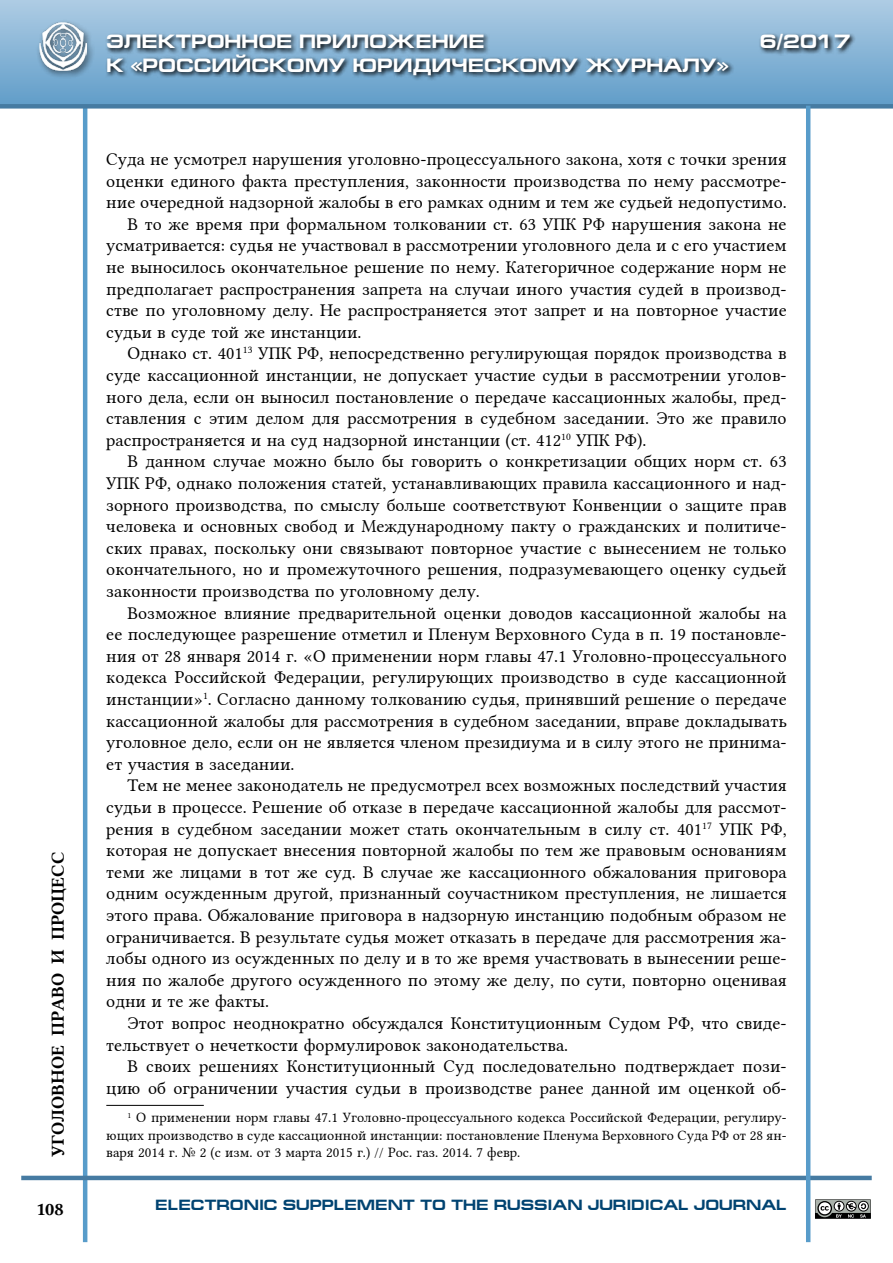
<style>
.page{position:relative;width:893px;height:1263px;background:#fff}
.page>*{position:absolute;margin:0;border:0;box-sizing:border-box;transform-origin:0 0}
.t1{font:700 19.5px "Europe Ext";color:#fff}
.t2{font:18px "Lin Libertine";color:#000}
.t3{font:18px "Lin Libertine B";color:#000}
.t4{font:700 15px "Europe Ext";color:#004371}
.t5{font:14.25px/17.1px "Lin Libertine";color:#000;text-align:justify}
</style>
<div class="page">
<div style="left:0;top:0;width:893px;height:106px;background:linear-gradient(to bottom,#aecce4,#619dc9)"></div>
<hr style="left:83px;top:106px;width:4px;height:1136px;background:#589cca">
<hr style="left:21px;top:1176px;width:851px;height:4px;background:#467ba2">
<div style="left:0;top:104px;width:893px;height:5px;background:#467ba2"></div>
<div style="left:35px;top:19px;width:60px;height:60px;background:#000;opacity:.63"></div>
<img style="left:39px;top:23px;width:48px;height:47px">
<svg style="left:105px;top:31px;width:751px;height:50px"></svg>
<hr style="left:806px;top:106px;width:4px;height:1136px;background:#589cca">
<svg style="left:815px;top:1199px;width:56px;height:20px"></svg>
<hr style="left:106px;top:1105px;width:98px;height:1px;background:#000">
<p class="t3" style="left:46px;top:1157px;width:307px;rotate:-90deg">УГОЛОВНОЕ ПРАВО И ПРОЦЕСС</p>
<p class="t3" style="left:36px;top:1197px;width:29px">108</p>
<p class="t1" style="left:106px;top:31px;width:380px">ЭЛЕКТРОННОЕ ПРИЛОЖЕНИЕ</p>
<p class="t1" style="left:760px;top:31px;width:92px">6/2017</p>
<p class="t1" style="left:106px;top:54px;width:624px">К «РОССИЙСКОМУ ЮРИДИЧЕСКОМУ ЖУРНАЛУ»</p>
<p class="t2" style="left:106px;top:145px;width:682px">Суда не усмотрел нарушения уголовно-процессуального закона, хотя с точки зрения</p>
<p class="t2" style="left:106px;top:166px;width:682px">оценки единого факта преступления, законности производства по нему рассмотре-</p>
<p class="t2" style="left:106px;top:188px;width:682px">ние очередной надзорной жалобы в его рамках одним и тем же судьей недопустимо.</p>
<p class="t2" style="left:128px;top:209px;width:661px">В то же время при формальном толковании ст. 63 УПК РФ нарушения закона не</p>
<p class="t2" style="left:106px;top:231px;width:682px">усматривается: судья не участвовал в рассмотрении уголовного дела и с его участием</p>
<p class="t2" style="left:106px;top:253px;width:682px">не выносилось окончательное решение по нему. Категоричное содержание норм не</p>
<p class="t2" style="left:106px;top:274px;width:682px">предполагает распространения запрета на случаи иного участия судей в производ-</p>
<p class="t2" style="left:106px;top:296px;width:682px">стве по уголовному делу. Не распространяется этот запрет и на повторное участие</p>
<p class="t2" style="left:106px;top:317px;width:257px">судьи в суде той же инстанции.</p>
<p class="t2" style="left:128px;top:339px;width:661px">Однако ст. 401<sup>13</sup> УПК РФ, непосредственно регулирующая порядок производства в</p>
<p class="t2" style="left:106px;top:361px;width:682px">суде кассационной инстанции, не допускает участие судьи в рассмотрении уголов-</p>
<p class="t2" style="left:106px;top:382px;width:682px">ного дела, если он выносил постановление о передаче кассационных жалобы, пред-</p>
<p class="t2" style="left:106px;top:404px;width:682px">ставления с этим делом для рассмотрения в судебном заседании. Это же правило</p>
<p class="t2" style="left:106px;top:425px;width:542px">распространяется и на суд надзорной инстанции (ст. 412<sup>10</sup> УПК РФ).</p>
<p class="t2" style="left:128px;top:447px;width:661px">В данном случае можно было бы говорить о конкретизации общих норм ст. 63</p>
<p class="t2" style="left:106px;top:469px;width:682px">УПК РФ, однако положения статей, устанавливающих правила кассационного и над-</p>
<p class="t2" style="left:106px;top:490px;width:682px">зорного производства, по смыслу больше соответствуют Конвенции о защите прав</p>
<p class="t2" style="left:106px;top:512px;width:682px">человека и основных свобод и Международному пакту о гражданских и политиче-</p>
<p class="t2" style="left:106px;top:533px;width:682px">ских правах, поскольку они связывают повторное участие с вынесением не только</p>
<p class="t2" style="left:106px;top:555px;width:682px">окончательного, но и промежуточного решения, подразумевающего оценку судьей</p>
<p class="t2" style="left:106px;top:577px;width:375px">законности производства по уголовному делу.</p>
<p class="t2" style="left:128px;top:598px;width:661px">Возможное влияние предварительной оценки доводов кассационной жалобы на</p>
<p class="t2" style="left:106px;top:620px;width:682px">ее последующее разрешение отметил и Пленум Верховного Суда в п. 19 постановле-</p>
<p class="t2" style="left:106px;top:641px;width:682px">ния от 28 января 2014 г. «О применении норм главы 47.1 Уголовно-процессуального</p>
<p class="t2" style="left:106px;top:663px;width:682px">кодекса Российской Федерации, регулирующих производство в суде кассационной</p>
<p class="t2" style="left:106px;top:685px;width:682px">инстанции»<sup>1</sup>. Согласно данному толкованию судья, принявший решение о передаче</p>
<p class="t2" style="left:106px;top:706px;width:682px">кассационной жалобы для рассмотрения в судебном заседании, вправе докладывать</p>
<p class="t2" style="left:106px;top:728px;width:682px">уголовное дело, если он не является членом президиума и в силу этого не принима-</p>
<p class="t2" style="left:106px;top:749px;width:190px">ет участия в заседании.</p>
<p class="t2" style="left:128px;top:771px;width:661px">Тем не менее законодатель не предусмотрел всех возможных последствий участия</p>
<p class="t2" style="left:106px;top:793px;width:680px">судьи в процессе. Решение об отказе в передаче кассационной жалобы для рассмот-</p>
<p class="t2" style="left:106px;top:814px;width:682px">рения в судебном заседании может стать окончательным в силу ст. 401<sup>17</sup> УПК РФ,</p>
<p class="t2" style="left:106px;top:836px;width:682px">которая не допускает внесения повторной жалобы по тем же правовым основаниям</p>
<p class="t2" style="left:106px;top:857px;width:682px">теми же лицами в тот же суд. В случае же кассационного обжалования приговора</p>
<p class="t2" style="left:106px;top:879px;width:682px">одним осужденным другой, признанный соучастником преступления, не лишается</p>
<p class="t2" style="left:106px;top:901px;width:682px">этого права. Обжалование приговора в надзорную инстанцию подобным образом не</p>
<p class="t2" style="left:106px;top:922px;width:682px">ограничивается. В результате судья может отказать в передаче для рассмотрения жа-</p>
<p class="t2" style="left:106px;top:944px;width:682px">лобы одного из осужденных по делу и в то же время участвовать в вынесении реше-</p>
<p class="t2" style="left:106px;top:965px;width:682px">ния по жалобе другого осужденного по этому же делу, по сути, повторно оценивая</p>
<p class="t2" style="left:106px;top:987px;width:164px">одни и те же факты.</p>
<p class="t2" style="left:128px;top:1009px;width:661px">Этот вопрос неоднократно обсуждался Конституционным Судом РФ, что свиде-</p>
<p class="t2" style="left:106px;top:1030px;width:463px">тельствует о нечеткости формулировок законодательства.</p>
<p class="t2" style="left:128px;top:1052px;width:661px">В своих решениях Конституционный Суд последовательно подтверждает пози-</p>
<p class="t2" style="left:106px;top:1073px;width:682px">цию об ограничении участия судьи в производстве ранее данной им оценкой об-</p>
<p class="t5" style="left:106px;top:1108px;width:682px;text-indent:21px"><sup>1</sup> О применении норм главы 47.1 Уголовно-процессуального кодекса Российской Федерации, регулиру&shy;ющих производство в суде кассационной инстанции: постановление Пленума Верховного Суда РФ от 28 ян&shy;варя 2014 г. № 2 (с изм. от 3 марта 2015 г.) // Рос. газ. 2014. 7 февр.</p>
<p class="t4" style="left:155px;top:1196px;width:633px">ELECTRONIC SUPPLEMENT TO THE RUSSIAN JURIDICAL JOURNAL</p>
</div>
